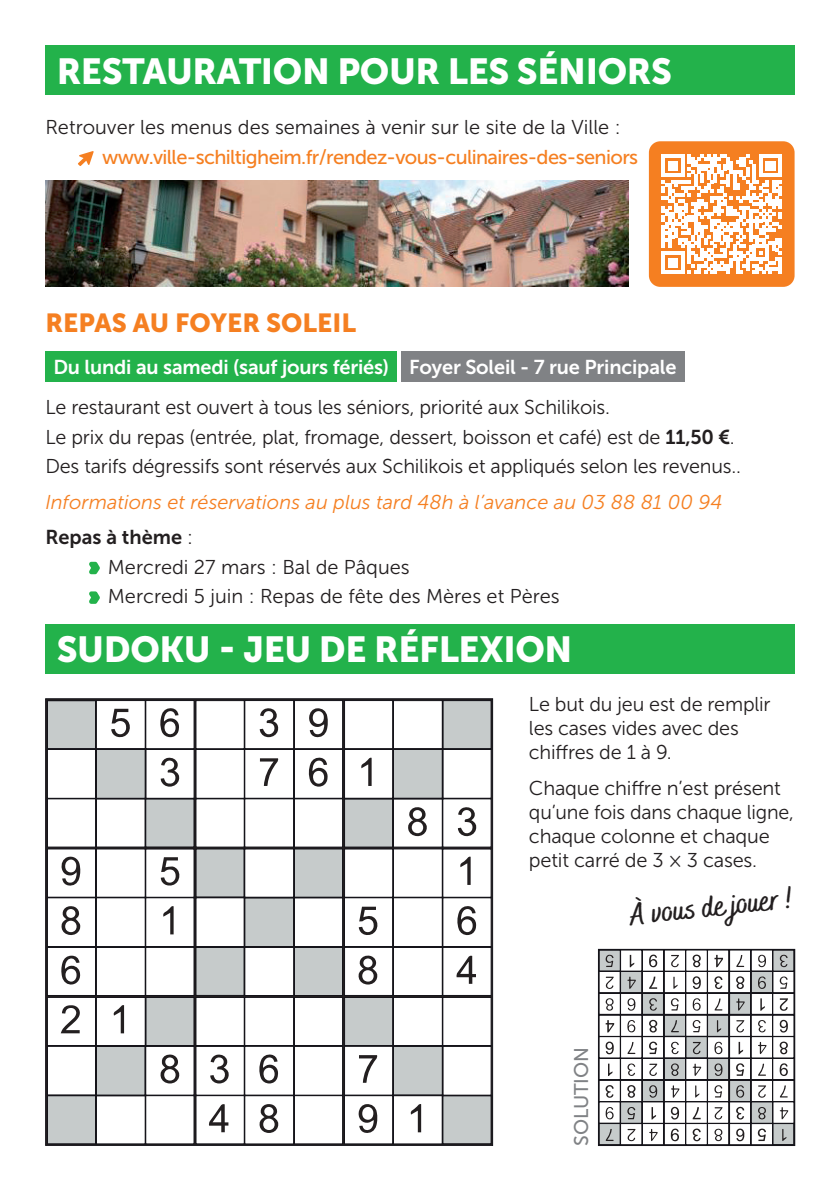
<style>
.page{position:relative;width:840px;height:1191px;background:#fff}
.page>*{position:absolute;margin:0;border:0;box-sizing:border-box;transform-origin:0 0}
.t1{font:36px "Museo Sans 900";letter-spacing:-.01em;color:#fff}
.t2{font:700 30.8px "Bakerie Rough";color:#231f20}
.t3{font:26px "Museo Sans 900";color:#f57f21}
.t4{font:20px/24px "Museo Sans 300";letter-spacing:-.01em;color:#231f20}
.t5{font:20px "Museo Sans 500";letter-spacing:-.03em;color:#f57f21}
.t6{font:italic 20px "Museo Sans 300";color:#f57f21}
.t7{font:20px "Museo Sans 700";letter-spacing:-.01em;color:#fff}
.t8{font:20px "Museo Sans 700";color:#231f20}
.t9{font:19.8px "Museo Sans 500";letter-spacing:-.01em;color:#808285}
.s1{font-family:"Museo Sans 700"}
.s2{font-family:"Museo Sans 300"}
</style>
<div class="page">
<div style="left:45px;top:45px;width:749px;height:50px;background:#23b24b"></div>
<div style="left:45px;top:624px;width:749px;height:50px;background:#23b24b"></div>
<svg style="left:89px;top:562px;width:11px;height:12px"></svg>
<svg style="left:89px;top:591px;width:11px;height:13px"></svg>
<div style="left:45px;top:350px;width:352px;height:31px;background:#23b24b"></div>
<div style="left:401px;top:350px;width:283px;height:31px;background:#808285"></div>
<svg style="left:78px;top:151px;width:16px;height:15px"></svg>
<svg style="left:45px;top:698px;width:448px;height:447px"></svg>
<svg style="left:260px;top:758px;width:18px;height:28px"></svg>
<svg style="left:113px;top:1005px;width:11px;height:28px"></svg>
<svg style="left:163px;top:906px;width:10px;height:28px"></svg>
<svg style="left:410px;top:1103px;width:11px;height:29px"></svg>
<svg style="left:360px;top:757px;width:11px;height:29px"></svg>
<svg style="left:359px;top:1055px;width:18px;height:27px"></svg>
<svg style="left:459px;top:856px;width:11px;height:29px"></svg>
<svg style="left:161px;top:757px;width:19px;height:29px"></svg>
<svg style="left:259px;top:707px;width:19px;height:30px"></svg>
<svg style="left:210px;top:1054px;width:19px;height:29px"></svg>
<svg style="left:111px;top:709px;width:19px;height:29px"></svg>
<svg style="left:358px;top:906px;width:20px;height:29px"></svg>
<svg style="left:457px;top:806px;width:20px;height:30px"></svg>
<svg style="left:61px;top:1005px;width:20px;height:28px"></svg>
<svg style="left:161px;top:857px;width:19px;height:29px"></svg>
<svg style="left:209px;top:1103px;width:19px;height:29px"></svg>
<svg style="left:456px;top:955px;width:19px;height:28px"></svg>
<svg style="left:258px;top:1054px;width:20px;height:29px"></svg>
<svg style="left:308px;top:757px;width:19px;height:30px"></svg>
<svg style="left:456px;top:905px;width:20px;height:30px"></svg>
<svg style="left:308px;top:708px;width:20px;height:30px"></svg>
<svg style="left:358px;top:1103px;width:19px;height:30px"></svg>
<svg style="left:60px;top:855px;width:21px;height:31px"></svg>
<svg style="left:61px;top:955px;width:20px;height:30px"></svg>
<svg style="left:160px;top:707px;width:19px;height:30px"></svg>
<svg style="left:160px;top:1054px;width:20px;height:29px"></svg>
<svg style="left:407px;top:806px;width:20px;height:30px"></svg>
<svg style="left:61px;top:906px;width:20px;height:29px"></svg>
<svg style="left:259px;top:1104px;width:20px;height:29px"></svg>
<svg style="left:357px;top:955px;width:21px;height:29px"></svg>
<svg style="left:598px;top:949px;width:196px;height:196px"></svg>
<div style="left:648px;top:141px;width:146px;height:146px;background:#f57f21;border-radius:11px"></div>
<svg style="left:661px;top:154px;width:120px;height:120px"></svg>
<hr style="left:778px;top:258px;width:3px;height:16px;background:#fff">
<img style="left:45px;top:181px;width:583px;height:106px">
<h1 class="t1" style="left:57px;top:51px;width:616px">RESTAURATION POUR LES SÉNIORS</h1>
<p class="t4" style="left:45px;top:115px;width:576px">Retrouver les menus des semaines à venir sur le site de la Ville :</p>
<p class="t5" style="left:102px;top:146px;width:537px">www.ville-schiltigheim.fr/rendez-vous-culinaires-des-seniors</p>
<h3 class="t3" style="left:45px;top:308px;width:312px">REPAS AU FOYER SOLEIL</h3>
<p class="t7" style="left:53px;top:355px;width:624px">Du lundi au samedi (sauf jours fériés) Foyer Soleil - 7 rue Principale</p>
<p class="t4" style="left:45px;top:392px;width:696px;line-height:29.6px">Le restaurant est ouvert à tous les séniors, priorité aux Schilikois.<br>Le prix du repas (entrée, plat, fromage, dessert, boisson et café) est de <span class="s1">11,50 €</span>.<br>Des tarifs dégressifs sont réservés aux Schilikois et appliqués selon les revenus..</p>
<p class="t6" style="left:45px;top:491px;width:678px">Informations et réservations au plus tard 48h à l’avance au 03 88 81 00 94</p>
<p class="t8" style="left:45px;top:526px;width:149px">Repas à thème <span class="s2">:</span></p>
<p class="t4" style="left:108px;top:552px;width:453px;line-height:29.6px">Mercredi 27 mars : Bal de Pâques<br>Mercredi 5 juin : Repas de fête des Mères et Pères</p>
<h1 class="t1" style="left:57px;top:629px;width:517px">SUDOKU - JEU DE RÉFLEXION</h1>
<p class="t4" style="left:528px;top:692px;width:243px">Le but du jeu est de remplir les cases vides avec des chiffres de 1 à 9.</p>
<p class="t4" style="left:528px;top:776px;width:266px">Chaque chiffre n’est présent qu’une fois dans chaque ligne, chaque colonne et chaque petit carré de 3 × 3 cases.</p>
<h2 class="t2" style="left:628px;top:895px;width:166px;rotate:-6deg">À vous de jouer !</h2>
<p class="t9" style="left:570px;top:1145px;width:100px;rotate:-90deg">SOLUTION</p>
</div>
